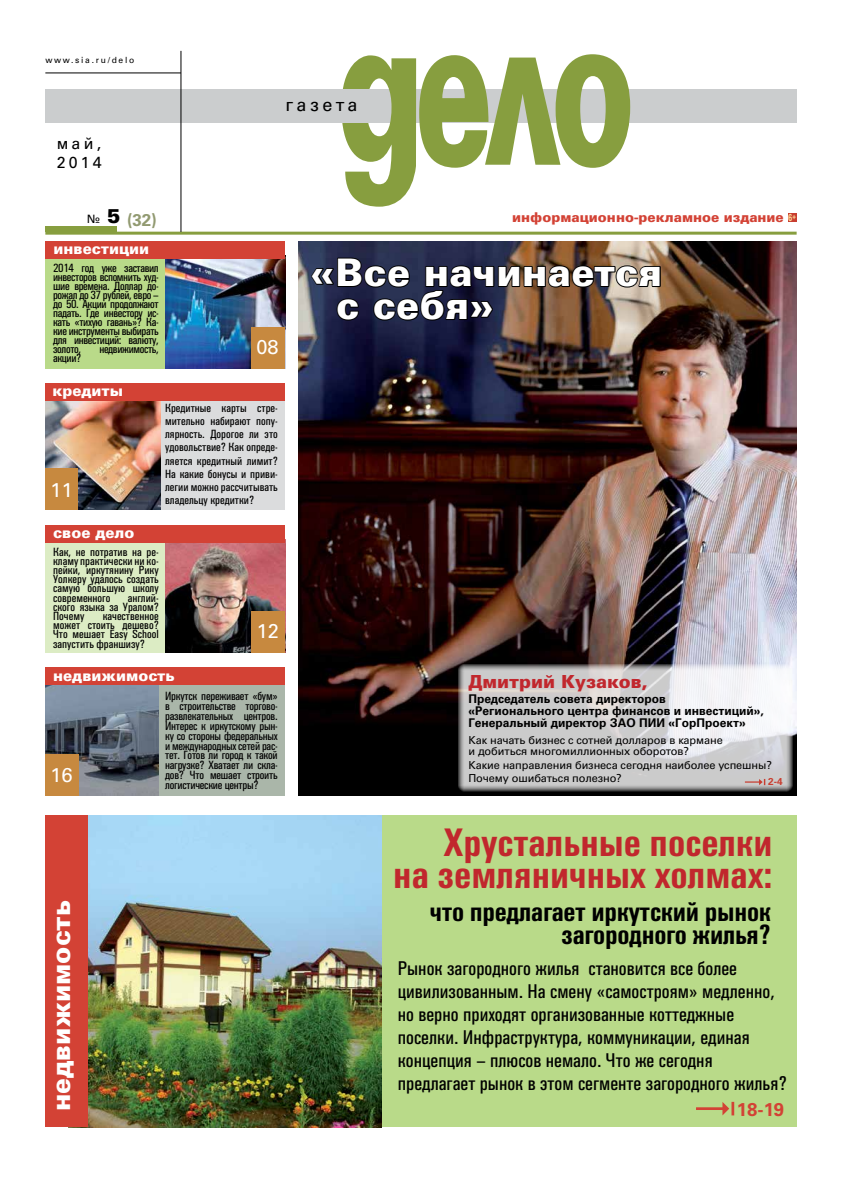
<style>
.page{position:relative;width:842px;height:1191px;background:#fff}
.page>*{position:absolute;margin:0;border:0;box-sizing:border-box;transform-origin:0 0}
.t1{font:700 40px/32px "Univers Cond C";color:#c1272d;text-align:right}
.t2{font:38px/33px "Univers Black C";letter-spacing:.01em;color:#fff}
.t3{font:700 28px/23px "Univers Cond C";letter-spacing:-.01em;color:#000;text-align:right}
.t4{font:26px "Univers Black C";color:#fff}
.t5{font:20px/23px "Univers Cond C";color:#000}
.t6{font:20px "Univers C";color:#fff}
.t7{font:700 18.5px "Univers C";color:#d34235}
.t8{font:18px "Univers Black C";color:#c1272d}
.t9{font:18px "Univers C";letter-spacing:.175em;color:#000}
.t10{font:700 17px "Univers C";color:#929a71}
.t11{font:16px/19.2px "Univers C";letter-spacing:.2em;color:#000}
.t12{font:15px "Univers Black C";color:#fff}
.t13{font:13.5px "Univers Black C";color:#d34235}
.t14{font:12px/9.2px "Univers Cond C";color:#000;text-align:justify}
.t15{font:700 12px/12px "Univers C";color:#000}
.t16{font:12px "Univers Cond C";letter-spacing:-.03em;color:#000}
.t17{font:11px/11px "Univers C";letter-spacing:-.01em;color:#000}
.t18{font:700 10px "Univers C";color:#c83e31}
.t19{font:700 10px "Arial";color:#ffdb96;scale:.75 1}
.t20{font:8.5px "Univers C";letter-spacing:.2em;color:#000}
.s1{font-size:8px}
</style>
<div class="page">
<div style="left:45px;top:815px;width:752px;height:312px;background:#b9da89"></div>
<img style="left:298px;top:242px;width:499px;height:554px">
<div style="left:310px;top:89px;width:487px;height:34px;background:#cbcdce"></div>
<svg style="left:342px;top:54px;width:288px;height:153px"></svg>
<hr style="left:45px;top:72px;width:136px;height:1px;background:#000">
<div style="left:45px;top:226px;width:72px;height:6px;background:#879e3f"></div>
<hr style="left:45px;top:232px;width:752px;height:3px;background:#879e3f">
<div style="left:45px;top:89px;width:333px;height:34px;background:#cbcdce"></div>
<hr style="left:180px;top:51px;width:1px;height:181px;background:#000">
<div style="left:788px;top:213px;width:8px;height:9px;background:#c83e31"></div>
<div style="left:45px;top:242px;width:239px;height:126px;background:#b9da89"></div>
<div style="left:46px;top:383px;width:239px;height:127px;background:#dbdcdd"></div>
<div style="left:45px;top:526px;width:239px;height:126px;background:#dcecc4"></div>
<div style="left:45px;top:682px;width:240px;height:113px;background:#aab6a9"></div>
<svg style="left:458px;top:664px;width:334px;height:127px;fill:#cbcbcb"></svg>
<img style="left:310px;top:256px;width:352px;height:65px">
<svg style="left:745px;top:779px;width:20px;height:6px"></svg>
<img style="left:88px;top:815px;width:294px;height:312px">
<div style="left:45px;top:815px;width:43px;height:312px;background:#d34235"></div>
<svg style="left:696px;top:1101px;width:38px;height:14px"></svg>
<img style="left:165px;top:543px;width:120px;height:109px">
<div style="left:45px;top:525px;width:240px;height:18px;background:#d34235"></div>
<div style="left:252px;top:611px;width:33px;height:41px;background:#c7893f"></div>
<img style="left:45px;top:400px;width:115px;height:109px">
<div style="left:45px;top:383px;width:240px;height:17px;background:#d34235"></div>
<div style="left:45px;top:468px;width:33px;height:41px;background:#c7893f"></div>
<img style="left:165px;top:259px;width:120px;height:110px">
<div style="left:251px;top:327px;width:34px;height:41px;background:#c7893f"></div>
<div style="left:45px;top:242px;width:240px;height:17px;background:#d34235"></div>
<img style="left:45px;top:685px;width:114px;height:110px">
<div style="left:45px;top:668px;width:240px;height:17px;background:#d34235"></div>
<div style="left:45px;top:754px;width:34px;height:42px;background:#c7893f"></div>
<p class="t20" style="left:45px;top:55px;width:90px">www.sia.ru/delo</p>
<h3 class="t11" style="left:57px;top:134px;width:47px">май,<br>2014</h3>
<h3 class="t9" style="left:285px;top:94px;width:74px">газета</h3>
<h3 class="t10" style="left:87px;top:210px;width:71px"><sup>№</sup> <sup>5</sup> (32)</h3>
<p class="t19" style="left:788px;top:211px;width:12px">6<span class="s1">+</span></p>
<p class="t13" style="left:512px;top:209px;width:273px">информационно-рекламное издание</p>
<p class="t12" style="left:54px;top:240px;width:97px">инвестиции</p>
<p class="t14" style="left:53px;top:264px;width:107px">2014 год уже заставил инвесторов вспомнить худ&shy;шие времена. Доллар до&shy;рожал до 37 рублей, евро – до 50. Акции продолжают падать. Где инвестору ис&shy;кать «тихую гавань»? Ка&shy;кие инструменты выбирать для инвестиций: валюту, золото,</p>
<p class="t16" style="left:99px;top:343px;width:61px">недвижимость,</p>
<p class="t14" style="left:53px;top:354px;width:30px">акции?</p>
<p class="t12" style="left:52px;top:381px;width:72px">кредиты</p>
<h3 class="t6" style="left:256px;top:335px;width:24px">08</h3>
<h3 class="t6" style="left:51px;top:478px;width:24px">11</h3>
<p class="t12" style="left:53px;top:524px;width:83px">свое дело</p>
<p class="t14" style="left:165px;top:401px;width:114px;line-height:13.2px">Кредитные карты стре&shy;мительно набирают попу&shy;лярность. Дорогое ли это удовольствие? Как опреде&shy;ляется кредитный лимит?<br>На какие бонусы и приви&shy;легии можно рассчитывать владельцу кредитки?</p>
<p class="t14" style="left:53px;top:547px;width:107px">Как, не потратив на ре&shy;кламу практически ни ко&shy;пейки, иркутянину Рику Уолкеру удалось создать самую большую школу современного</p>
<p class="t14" style="left:53px;top:593px;width:107px;text-indent:75px">англий&shy;ского языка за Уралом?<br>Почему</p>
<p class="t14" style="left:53px;top:611px;width:107px;text-indent:50px">качественное может стоить дешево?<br>Что мешает Easy School запустить франшизу?</p>
<p class="t12" style="left:53px;top:666px;width:123px">недвижимость</p>
<h3 class="t6" style="left:257px;top:619px;width:24px">12</h3>
<h3 class="t6" style="left:51px;top:763px;width:24px">16</h3>
<h3 class="t4" style="left:46px;top:1111px;width:212px;rotate:-90deg">недвижимость</h3>
<p class="t14" style="left:165px;top:691px;width:114px;line-height:9.8px">Иркутск переживает «бум» в строительстве торгово&shy;развлекательных центров.<br>Интерес к иркутскому рын&shy;ку со стороны федеральных и международных сетей рас&shy;тет. Готов ли город к такой нагрузке? Хватает ли скла&shy;дов? Что мешает строить логистические центры?</p>
<h2 class="t2" style="left:336px;top:256px;width:327px;text-indent:-26px">«Все начинается с себя»</h2>
<h3 class="t8" style="left:468px;top:671px;width:181px">Дмитрий Кузаков,</h3>
<p class="t15" style="left:468px;top:693px;width:297px">Председатель совета директоров «Регионального центра финансов и инвестиций»,<br>Генеральный директор ЗАО ПИИ «ГорПроект»</p>
<p class="t17" style="left:468px;top:734px;width:256px">Как начать бизнес с сотней долларов в кармане и добиться многомиллионных оборотов?</p>
<p class="t17" style="left:468px;top:757px;width:305px;line-height:13.8px">Какие направления бизнеса сегодня наиболее успешны?<br>Почему ошибаться полезно?</p>
<p class="t18" style="left:768px;top:776px;width:16px">2-4</p>
<h1 class="t1" style="left:393px;top:826px;width:381px">Хрустальные поселки<br>на земляничных холмах:</h1>
<h3 class="t3" style="left:430px;top:900px;width:343px">что предлагает иркутский рынок загородного жилья?</h3>
<p class="t5" style="left:398px;top:956px;width:390px">Рынок загородного жилья становится все более цивилизованным. На смену «самостроям» медленно, но верно приходят организованные коттеджные поселки. Инфраструктура, коммуникации, единая концепция – плюсов немало. Что же сегодня предлагает рынок в этом сегменте загородного жилья?</p>
<h3 class="t7" style="left:737px;top:1098px;width:49px">18-19</h3>
</div>
